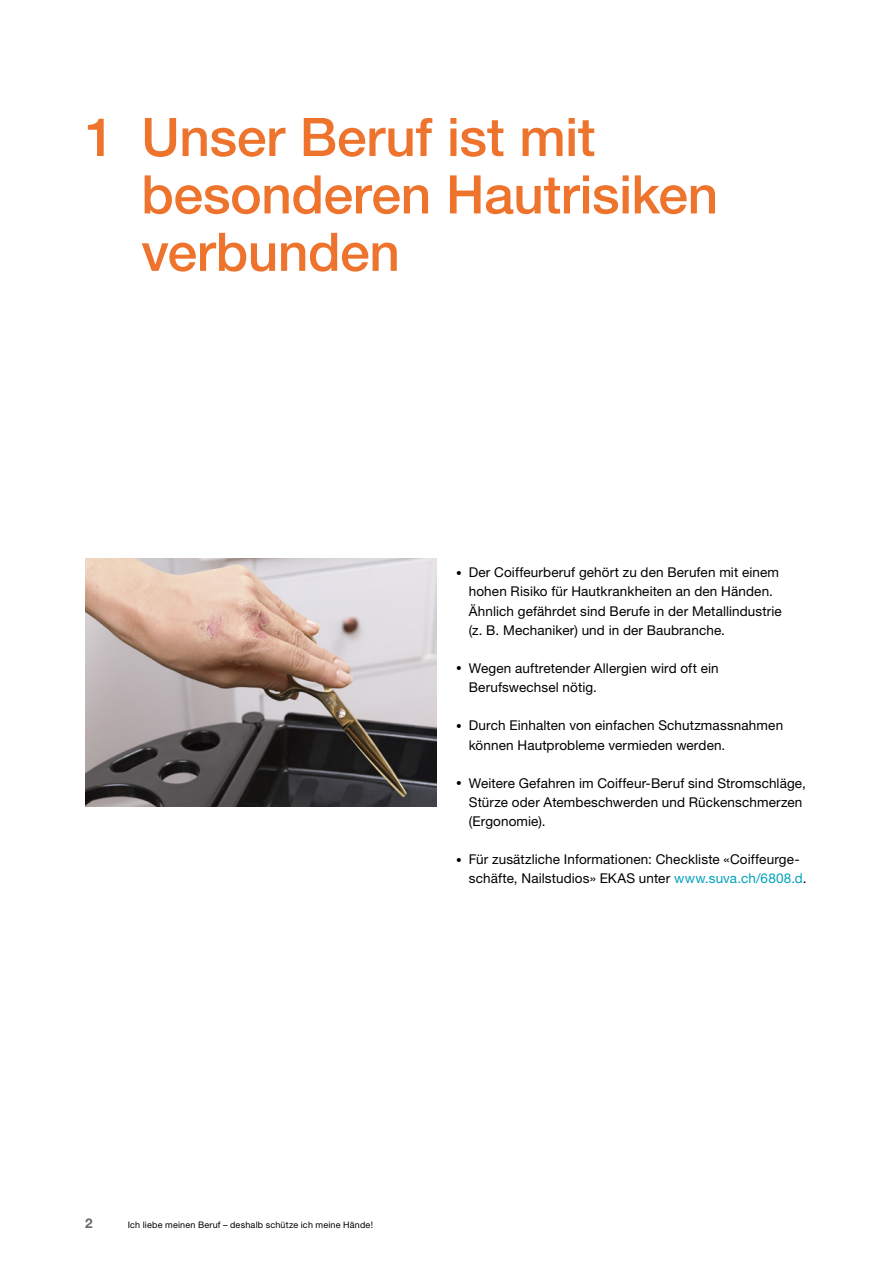
<style>
.page{position:relative;width:893px;height:1263px;background:#fff}
.page>*{position:absolute;margin:0;border:0;box-sizing:border-box;transform-origin:0 0}
.t1{font:500 53.25px/57.4px "Helvetica Neue LT Std";letter-spacing:-.005em;color:#ee742d}
.t2{font:13.5px/19.2px "Helvetica Neue LT Std";letter-spacing:.01em;color:#000}
.t3{font:700 13.5px "Helvetica Neue LT Std";color:#6d6a63}
.t4{font:9px "Helvetica Neue LT Std";letter-spacing:.025em;color:#000}
.s1{font-size:11.25px}
.s2{color:#00a2bc}
</style>
<div class="page">
<img style="left:85px;top:558px;width:352px;height:249px">
<h1 class="t1" style="left:141px;top:108px;width:578px;text-indent:-56px">1 Unser Beruf ist mit besonderen Hautrisiken verbunden</h1>
<p class="t2" style="left:469px;top:563px;width:315px;text-indent:-13px"><span class="s1">•</span> Der Coiffeurberuf gehört zu den Berufen mit einem hohen Risiko für Hautkrankheiten an den Händen.<br>Ähnlich gefährdet sind Berufe in der Metallindustrie (z. B. Mechaniker) und in der Baubranche.</p>
<p class="t2" style="left:469px;top:658px;width:251px;text-indent:-13px"><span class="s1">•</span> Wegen auftretender Allergien wird oft ein<br>Berufswechsel nötig.</p>
<p class="t2" style="left:469px;top:716px;width:316px;text-indent:-13px"><span class="s1">•</span> Durch Einhalten von einfachen Schutzmassnahmen können Hautprobleme vermieden werden.</p>
<p class="t2" style="left:469px;top:773px;width:339px;text-indent:-13px"><span class="s1">•</span> Weitere Gefahren im Coiffeur-Beruf sind Stromschläge,<br>Stürze oder Atembeschwerden und Rückenschmerzen (Ergonomie).</p>
<p class="t2" style="left:469px;top:850px;width:339px;text-indent:-13px"><span class="s1">•</span> Für zusätzliche Informationen: Checkliste «Coiffeurge&shy;schäfte, Nailstudios» EKAS unter <span class="s2">www.suva.ch/6808.d</span>.</p>
<p class="t3" style="left:85px;top:1215px;width:9px">2</p>
<p class="t4" style="left:128px;top:1219px;width:247px">Ich liebe meinen Beruf – deshalb schütze ich meine Hände!</p>
</div>
